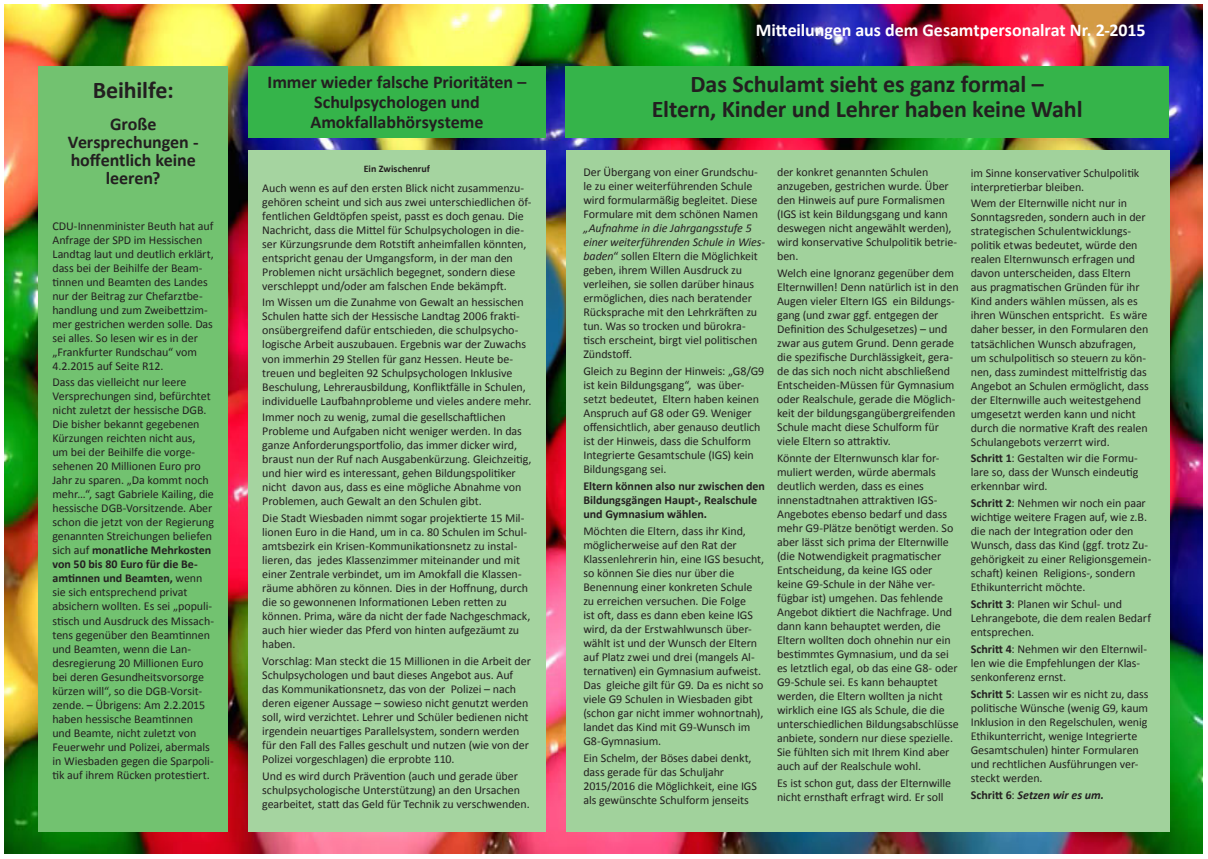
<style>
.page{position:relative;width:1208px;height:859px;background:#fff}
.page>*{position:absolute;margin:0;border:0;box-sizing:border-box;transform-origin:0 0}
.t1{font:700 24px/24.8px "Calibri";letter-spacing:-.005em;color:#231f20;text-align:center}
.t2{font:700 18px/18px "Calibri";letter-spacing:-.005em;color:#231f20;text-align:center}
.t3{font:700 18px "Calibri";letter-spacing:-.005em;color:#fff}
.t4{font:12px/14px "Calibri";letter-spacing:-.005em;color:#231f20}
.t5{font:700 12px/14px "Calibri";color:#231f20}
.t6{font:italic 700 12px "Calibri";letter-spacing:-.005em;color:#231f20}
.t7{font:700 10px "Calibri";letter-spacing:.005em;color:#231f20}
.s1{font-weight:700}
.s2{font-style:italic}
.s3{font-style:normal}
.s4{font-weight:400;font-style:normal}
</style>
<div class="page">
<img style="left:5px;top:5px;width:1197px;height:849px">
<div style="left:566px;top:150px;width:603px;height:681px;background:#a1d29c"></div>
<div style="left:566px;top:66px;width:602px;height:72px;background:#35b44a"></div>
<div style="left:248px;top:150px;width:298px;height:681px;background:#a5d4a0"></div>
<div style="left:38px;top:66px;width:190px;height:765px;background:#72c270"></div>
<div style="left:248px;top:66px;width:298px;height:72px;background:#35b44a"></div>
<h1 class="t1" style="left:93px;top:77px;width:82px">Beihilfe:</h1>
<h2 class="t2" style="left:68px;top:114px;width:132px">Große<br>Versprechungen - hoffentlich keine leeren?</h2>
<p class="t4" style="left:52px;top:218px;width:163px">CDU-Innenminister Beuth hat auf<br>Anfrage der SPD im Hessischen<br>Landtag laut und deutlich erklärt, dass bei der Beihilfe der Beam&shy;tinnen und Beamten des Landes nur der Beitrag zur Chefarztbe&shy;handlung und zum Zweibettzim&shy;mer gestrichen werden solle. Das sei alles. So lesen wir es in der „Frankfurter Rundschau“ vom<br>4.2.2015 auf Seite R12.</p>
<p class="t4" style="left:52px;top:375px;width:163px">Dass das vielleicht nur leere<br>Versprechungen sind, befürchtet nicht zuletzt der hessische DGB.<br>Die bisher bekannt gegebenen<br>Kürzungen reichten nicht aus, um bei der Beihilfe die vorge&shy;sehenen 20 Millionen Euro pro<br>Jahr zu sparen. „Da kommt noch mehr…“, sagt Gabriele Kailing, die hessische DGB-Vorsitzende. Aber schon die jetzt von der Regierung genannten Streichungen beliefen sich auf <span class="s1">monatliche Mehrkosten von 50 bis 80 Euro für die Be&shy;amtinnen und Beamten,</span> wenn sie sich entsprechend privat absichern wollten. Es sei „populi&shy;stisch und Ausdruck des Missach&shy;tens gegenüber den Beamtinnen und Beamten, wenn die Lan&shy;desregierung 20 Millionen Euro bei deren Gesundheitsvorsorge kürzen will“, so die DGB-Vorsit&shy;zende. – Übrigens: Am 2.2.2015 haben hessische Beamtinnen und Beamte, nicht zuletzt von<br>Feuerwehr und Polizei, abermals in Wiesbaden gegen die Sparpoli&shy;tik auf ihrem Rücken protestiert.</p>
<h2 class="t2" style="left:268px;top:71px;width:260px;line-height:20px">Immer wieder falsche Prioritäten –<br>Schulpsychologen und<br>Amokfallabhörsysteme</h2>
<p class="t7" style="left:364px;top:162px;width:68px">Ein Zwischenruf</p>
<p class="t4" style="left:262px;top:180px;width:271px">Auch wenn es auf den ersten Blick nicht zusammenzu&shy;gehören scheint und sich aus zwei unterschiedlichen öf&shy;fentlichen Geldtöpfen speist, passt es doch genau. Die Nachricht, dass die Mittel für Schulpsychologen in die&shy;ser Kürzungsrunde dem Rotstift anheimfallen könnten, entspricht genau der Umgangsform, in der man den Problemen nicht ursächlich begegnet, sondern diese verschleppt und/oder am falschen Ende bekämpft.</p>
<p class="t4" style="left:262px;top:295px;width:271px">Im Wissen um die Zunahme von Gewalt an hessischen Schulen hatte sich der Hessische Landtag 2006 frakti&shy;onsübergreifend dafür entschieden, die schulpsycho&shy;logische Arbeit auszubauen. Ergebnis war der Zuwachs von immerhin 29 Stellen für ganz Hessen. Heute be&shy;treuen und begleiten 92 Schulpsychologen Inklusive Beschulung, Lehrerausbildung, Konfliktfälle in Schulen, individuelle Laufbahnprobleme und vieles andere mehr.</p>
<p class="t4" style="left:262px;top:410px;width:271px">Immer noch zu wenig, zumal die gesellschaftlichen Probleme und Aufgaben nicht weniger werden. In das ganze Anforderungsportfolio, das immer dicker wird, braust nun der Ruf nach Ausgabenkürzung. Gleichzeitig, und hier wird es interessant, gehen Bildungspolitiker nicht davon aus, dass es eine mögliche Abnahme von Problemen, auch Gewalt an den Schulen gibt.</p>
<p class="t4" style="left:262px;top:511px;width:269px">Die Stadt Wiesbaden nimmt sogar projektierte 15 Mil&shy;lionen Euro in die Hand, um in ca. 80 Schulen im Schul&shy;amtsbezirk ein Krisen-Kommunikationsnetz zu instal&shy;lieren, das jedes Klassenzimmer miteinander und mit einer Zentrale verbindet, um im Amokfall die Klassen&shy;räume abhören zu können. Dies in der Hoffnung, durch die so gewonnenen Informationen Leben retten zu können. Prima, wäre da nicht der fade Nachgeschmack, auch hier wieder das Pferd von hinten aufgezäumt zu haben.</p>
<p class="t4" style="left:262px;top:653px;width:270px">Vorschlag: Man steckt die 15 Millionen in die Arbeit der Schulpsychologen und baut dieses Angebot aus. Auf das Kommunikationsnetz, das von der Polizei – nach deren eigener Aussage – sowieso nicht genutzt werden soll, wird verzichtet. Lehrer und Schüler bedienen nicht irgendein neuartiges Parallelsystem, sondern werden für den Fall des Falles geschult und nutzen (wie von der Polizei vorgeschlagen) die erprobte 110.</p>
<p class="t4" style="left:262px;top:768px;width:269px">Und es wird durch Prävention (auch und gerade über schulpsychologische Unterstützung) an den Ursachen gearbeitet, statt das Geld für Technik zu verschwenden.</p>
<h2 class="t3" style="left:756px;top:18px;width:391px">Mitteilungen aus dem Gesamtpersonalrat Nr. 2-2015</h2>
<h1 class="t1" style="left:652px;top:71px;width:432px">Das Schulamt sieht es ganz formal –<br>Eltern, Kinder und Lehrer haben keine Wahl</h1>
<p class="t4" style="left:583px;top:165px;width:176px">Der Übergang von einer Grundschu&shy;le zu einer weiterführenden Schule wird formularmäßig begleitet. Diese Formulare mit dem schönen Namen</p>
<p class="t4" style="left:583px;top:221px;width:183px"><span class="s2">„Aufnahme in die Jahrgangsstufe 5 einer weiterführenden Schule in Wies&shy;baden</span>“ sollen Eltern die Möglichkeit geben, ihrem Willen Ausdruck zu verleihen, sie sollen darüber hinaus ermöglichen, dies nach beratender Rücksprache mit den Lehrkräften zu tun. Was so trocken und bürokra&shy;tisch erscheint, birgt viel politischen Zündstoff.</p>
<p class="t4" style="left:583px;top:364px;width:182px">Gleich zu Beginn der Hinweis: „G8/G9 ist kein Bildungsgang“, was über&shy;setzt bedeutet, Eltern haben keinen Anspruch auf G8 oder G9. Weniger offensichtlich, aber genauso deutlich ist der Hinweis, dass die Schulform Integrierte Gesamtschule (IGS) kein Bildungsgang sei.</p>
<p class="t5" style="left:583px;top:478px;width:183px">Eltern können also nur zwischen den<br>Bildungsgängen Haupt-, Realschule und Gymnasium wählen.</p>
<p class="t4" style="left:583px;top:523px;width:182px">Möchten die Eltern, dass ihr Kind, möglicherweise auf den Rat der Klassenlehrerin hin, eine IGS besucht, so können Sie dies nur über die Benennung einer konkreten Schule zu erreichen versuchen. Die Folge<br>ist oft, dass es dann eben keine IGS wird, da der Erstwahlwunsch über&shy;wählt ist und der Wunsch der Eltern auf Platz zwei und drei (mangels Al&shy;ternativen) ein Gymnasium aufweist.<br>Das gleiche gilt für G9. Da es nicht so viele G9 Schulen in Wiesbaden gibt (schon gar nicht immer wohnortnah), landet das Kind mit G9-Wunsch im G8-Gymnasium.</p>
<p class="t4" style="left:583px;top:750px;width:175px">Ein Schelm, der Böses dabei denkt, dass gerade für das Schuljahr 2015/2016 die Möglichkeit, eine IGS als gewünschte Schulform jenseits</p>
<p class="t4" style="left:777px;top:165px;width:182px">der konkret genannten Schulen anzugeben, gestrichen wurde. Über den Hinweis auf pure Formalismen (IGS ist kein Bildungsgang und kann deswegen nicht angewählt werden), wird konservative Schulpolitik betrie&shy;ben.</p>
<p class="t4" style="left:777px;top:266px;width:183px">Welch eine Ignoranz gegenüber dem Elternwillen! Denn natürlich ist in den Augen vieler Eltern IGS ein Bildungs&shy;gang (und zwar ggf. entgegen der Definition des Schulgesetzes) – und zwar aus gutem Grund. Denn gerade die spezifische Durchlässigkeit, gera&shy;de das sich noch nicht abschließend Entscheiden-Müssen für Gymnasium oder Realschule, gerade die Möglich&shy;keit der bildungsgangübergreifenden Schule macht diese Schulform für viele Eltern so attraktiv.</p>
<p class="t4" style="left:777px;top:451px;width:183px">Könnte der Elternwunsch klar for&shy;muliert werden, würde abermals deutlich werden, dass es eines innenstadtnahen attraktiven IGS-Angebotes ebenso bedarf und dass mehr G9-Plätze benötigt werden. So aber lässt sich prima der Elternwille (die Notwendigkeit pragmatischer Entscheidung, da keine IGS oder keine G9-Schule in der Nähe ver&shy;fügbar ist) umgehen. Das fehlende Angebot diktiert die Nachfrage. Und dann kann behauptet werden‚ die Eltern wollten doch ohnehin nur ein bestimmtes Gymnasium, und da sei es letztlich egal, ob das eine G8- oder G9-Schule sei. Es kann behauptet werden, die Eltern wollten ja nicht wirklich eine IGS als Schule, die die unterschiedlichen Bildungsabschlüsse anbiete, sondern nur diese spezielle.<br>Sie fühlten sich mit Ihrem Kind aber auch auf der Realschule wohl.</p>
<p class="t4" style="left:777px;top:776px;width:176px">Es ist schon gut, dass der Elternwille nicht ernsthaft erfragt wird. Er soll</p>
<p class="t4" style="left:970px;top:165px;width:170px">im Sinne konservativer Schulpolitik interpretierbar bleiben.</p>
<p class="t4" style="left:970px;top:196px;width:180px">Wem der Elternwille nicht nur in Sonntagsreden, sondern auch in der strategischen Schulentwicklungs&shy;politik etwas bedeutet, würde den realen Elternwunsch erfragen und davon unterscheiden, dass Eltern aus pragmatischen Gründen für ihr Kind anders wählen müssen, als es ihren Wünschen entspricht. Es wäre daher besser, in den Formularen den tatsächlichen Wunsch abzufragen, um schulpolitisch so steuern zu kön&shy;nen, dass zumindest mittelfristig das Angebot an Schulen ermöglicht, dass der Elternwille auch weitestgehend umgesetzt werden kann und nicht durch die normative Kraft des realen Schulangebots verzerrt wird.</p>
<p class="t4" style="left:970px;top:451px;width:169px;text-align:justify"><span class="s1">Schritt 1</span>: Gestalten wir die Formu&shy;lare so, dass der Wunsch eindeutig erkennbar wird.</p>
<p class="t4" style="left:970px;top:496px;width:182px"><span class="s1">Schritt 2</span>: Nehmen wir noch ein paar wichtige weitere Fragen auf, wie z.B. die nach der Integration oder den Wunsch, dass das Kind (ggf. trotz Zu&shy;gehörigkeit zu einer Religionsgemein&shy;schaft) keinen Religions-, sondern Ethikunterricht möchte.</p>
<p class="t4" style="left:970px;top:596px;width:182px"><span class="s1">Schritt 3</span>: Planen wir Schul- und<br>Lehrangebote, die dem realen Bedarf entsprechen.</p>
<p class="t4" style="left:970px;top:641px;width:178px"><span class="s1">Schritt 4</span>: Nehmen wir den Elternwil&shy;len wie die Empfehlungen der Klas&shy;senkonferenz ernst.</p>
<p class="t4" style="left:970px;top:686px;width:179px"><span class="s1">Schritt 5</span>: Lassen wir es nicht zu, dass politische Wünsche (wenig G9, kaum Inklusion in den Regelschulen, wenig Ethikunterricht, wenige Integrierte Gesamtschulen) hinter Formularen und rechtlichen Ausführungen ver&shy;steckt werden.</p>
<p class="t6" style="left:970px;top:787px;width:135px"><span class="s3">Schritt 6</span><span class="s4">:</span> Setzen wir es um.</p>
</div>
